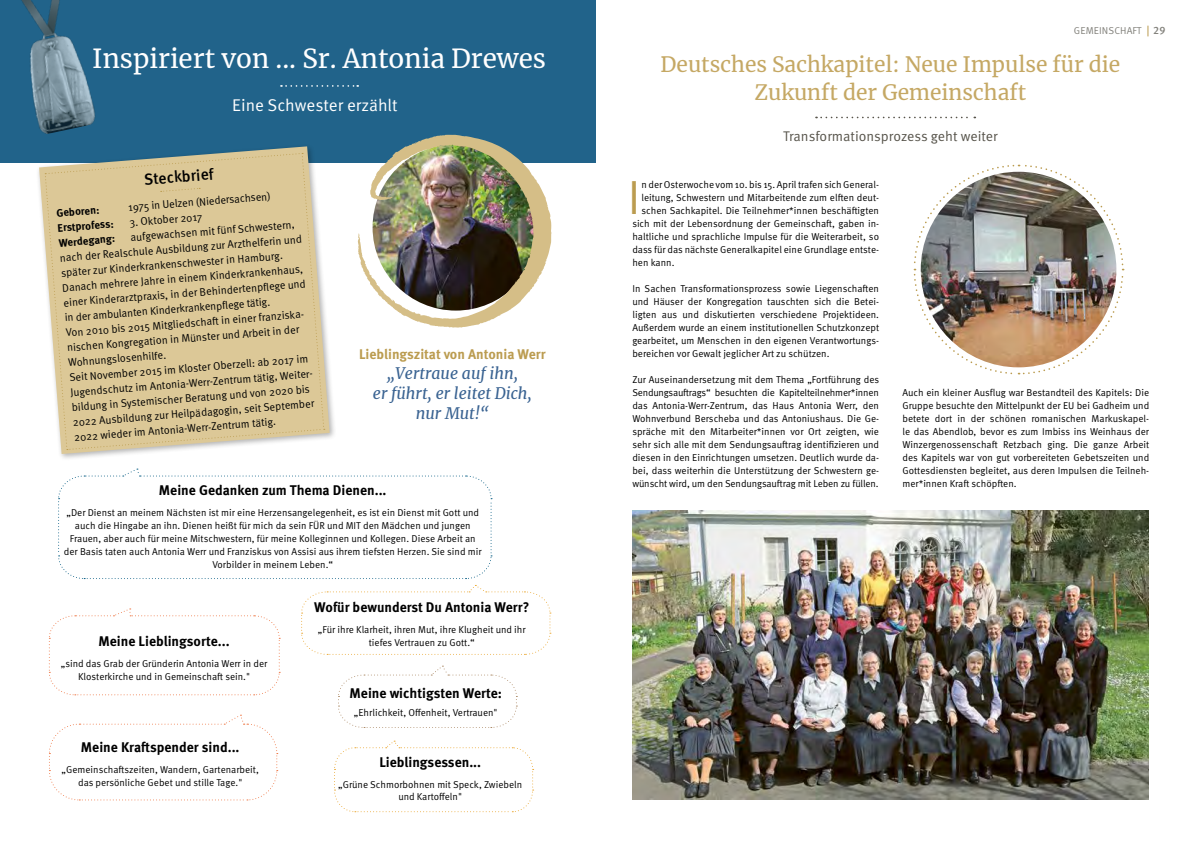
<style>
.page{position:relative;width:1191px;height:842px;background:#fff}
.page>*{position:absolute;margin:0;border:0;box-sizing:border-box;transform-origin:0 0}
.t1{font:47.9px "Meta OT Norm";color:#bb9c50}
.t2{font:26px "Merriweather";color:#fff}
.t3{font:21px/28px "Merriweather";color:#c5a864;text-align:center}
.t4{font:17px "Meta OT Norm";color:#fff}
.t5{font:italic 16px/20px "Merriweather";color:#3a6392;text-align:center}
.t6{font:500 16px "Meta OT";color:#000}
.t7{font:700 14px "Meta OT";color:#000}
.t8{font:14px "Meta OT Norm";color:#57544b}
.t9{font:700 14px "Meta OT";color:#bb9c50}
.t10{font:11px/14.9px "Meta OT Norm";color:#000}
.t11{font:700 11px "Meta OT";color:#000}
.t12{font:500 10.7px "Meta OT";color:#81807a}
.t13{font:10px/13px "Meta OT Norm";color:#000;text-align:center}
.t14{font:10px "Meta OT Norm";letter-spacing:.01em;color:#81807a}
</style>
<div class="page">
<div style="left:0;top:0;width:595px;height:162px;background:#21638a"></div>
<div style="left:36px;top:143px;width:301px;height:318px;background:#000;opacity:.3"></div>
<svg style="left:39px;top:146px;width:291px;height:308px"></svg>
<img style="left:358px;top:134px;width:193px;height:194px">
<svg style="left:281px;top:85px;width:77px;height:2px"></svg>
<img style="left:21px;top:0;width:74px;height:134px">
<img style="left:632px;top:510px;width:516px;height:289px">
<svg style="left:913px;top:164px;width:211px;height:211px"></svg>
<img style="left:920px;top:172px;width:196px;height:195px;border-radius:98px">
<svg style="left:48px;top:469px;width:503px;height:344px"></svg>
<svg style="left:44px;top:153px;width:281px;height:297px"></svg>
<svg style="left:816px;top:117px;width:159px;height:1px"></svg>
<h2 class="t2" style="left:92px;top:40px;width:455px">Inspiriert von ... Sr. Antonia Drewes</h2>
<h3 class="t4" style="left:232px;top:96px;width:167px">Eine Schwester erzählt</h3>
<h3 class="t6" style="left:143px;top:170px;width:71px;rotate:-4deg">Steckbrief</h3>
<p class="t10" style="left:128px;top:201px;width:144px;rotate:-5deg">1975 in Uelzen (Niedersachsen)</p>
<p class="t11" style="left:56px;top:206px;width:44px;rotate:-5deg">Geboren:</p>
<p class="t11" style="left:57px;top:221px;width:58px;rotate:-5deg">Erstprofess:</p>
<p class="t10" style="left:129px;top:215px;width:75px;rotate:-5deg">3. Oktober 2017</p>
<p class="t11" style="left:58px;top:236px;width:58px;rotate:-5deg">Werdegang:</p>
<p class="t10" style="left:57px;top:237px;width:245px;text-indent:73px;rotate:-5deg">aufgewachsen mit fünf Schwestern, nach der Realschule Ausbildung zur Arzthelferin und später zur Kinderkrankenschwester in Hamburg.<br>Danach mehrere Jahre in einem Kinderkrankenhaus, einer Kinderarztpraxis, in der Behindertenpflege und in der ambulanten Kinderkrankenpflege tätig.<br>Von 2010 bis 2015 Mitgliedschaft in einer franziska&shy;nischen Kongregation in Münster und Arbeit in der Wohnungslosenhilfe.</p>
<p class="t10" style="left:68px;top:371px;width:247px;rotate:-5deg">Seit November 2015 im Kloster Oberzell: ab 2017 im Jugendschutz im Antonia-Werr-Zentrum tätig, Weiter&shy;bildung in Systemischer Beratung und von 2020 bis 2022 Ausbildung zur Heilpädagogin, seit September 2022 wieder im Antonia-Werr-Zentrum tätig.</p>
<h3 class="t9" style="left:359px;top:345px;width:188px">Lieblingszitat von Antonia Werr</h3>
<h3 class="t5" style="left:373px;top:363px;width:160px">„Vertraue auf ihn,<br>er führt, er leitet Dich, nur Mut!“</h3>
<h3 class="t7" style="left:159px;top:481px;width:229px">Meine Gedanken zum Thema Dienen...</h3>
<p class="t13" style="left:64px;top:506px;width:419px">„Der Dienst an meinem Nächsten ist mir eine Herzensangelegenheit, es ist ein Dienst mit Gott und auch die Hingabe an ihn. Dienen heißt für mich da sein FÜR und MIT den Mädchen und jungen Frauen, aber auch für meine Mitschwestern, für meine Kolleginnen und Kollegen. Diese Arbeit an der Basis taten auch Antonia Werr und Franziskus von Assisi aus ihrem tiefsten Herzen. Sie sind mir Vorbilder in meinem Leben.“</p>
<h3 class="t7" style="left:314px;top:598px;width:216px">Wofür bewunderst Du Antonia Werr?</h3>
<p class="t13" style="left:318px;top:623px;width:209px">„Für ihre Klarheit, ihren Mut, ihre Klugheit und ihr tiefes Vertrauen zu Gott.“</p>
<h3 class="t7" style="left:98px;top:632px;width:133px">Meine Lieblingsorte...</h3>
<p class="t13" style="left:61px;top:657px;width:208px">„sind das Grab der Gründerin Antonia Werr in der<br>Klosterkirche und in Gemeinschaft sein."</p>
<h3 class="t7" style="left:81px;top:738px;width:160px">Meine Kraftspender sind...</h3>
<p class="t13" style="left:62px;top:763px;width:199px">„Gemeinschaftszeiten, Wandern, Gartenarbeit, das persönliche Gebet und stille Tage."</p>
<h3 class="t7" style="left:349px;top:684px;width:154px">Meine wichtigsten Werte:</h3>
<p class="t13" style="left:354px;top:706px;width:145px">„Ehrlichkeit, Offenheit, Vertrauen"</p>
<h3 class="t7" style="left:379px;top:753px;width:103px">Lieblingsessen...</h3>
<p class="t13" style="left:338px;top:779px;width:185px;line-height:12px">„Grüne Schmorbohnen mit Speck, Zwiebeln und Kartoffeln"</p>
<p class="t14" style="left:1074px;top:25px;width:69px">GEMEINSCHAFT</p>
<h3 class="t3" style="left:660px;top:50px;width:461px">Deutsches Sachkapitel: Neue Impulse für die<br>Zukunft der Gemeinschaft</h3>
<h3 class="t8" style="left:783px;top:128px;width:216px">Transformationsprozess geht weiter</h3>
<p class="t12" style="left:1153px;top:24px;width:14px">29</p>
<h1 class="t1" style="left:628px;top:170px;width:14px">I</h1>
<p class="t13" style="left:641px;top:178px;width:239px">n der Osterwoche vom 10. bis 15. April trafen sich General-</p>
<p class="t13" style="left:641px;top:191px;width:239px">leitung, Schwestern und Mitarbeitende zum elften deut-</p>
<p class="t13" style="left:641px;top:204px;width:239px">schen Sachkapitel. Die Teilnehmer*innen beschäftigten</p>
<p class="t13" style="left:632px;top:217px;width:248px">sich mit der Lebensordnung der Gemeinschaft, gaben in-</p>
<p class="t13" style="left:632px;top:230px;width:248px">haltliche und sprachliche Impulse für die Weiterarbeit, so</p>
<p class="t13" style="left:632px;top:243px;width:248px">dass für das nächste Generalkapitel eine Grundlage entste-</p>
<p class="t13" style="left:632px;top:256px;width:44px">hen kann.</p>
<p class="t13" style="left:632px;top:282px;width:248px;text-align:justify">In Sachen Transformationsprozess sowie Liegenschaften und Häuser der Kongregation tauschten sich die Betei&shy;ligten aus und diskutierten verschiedene Projektideen.<br>Außerdem wurde an einem institutionellen Schutzkonzept gearbeitet, um Menschen in den eigenen Verantwortungs&shy;bereichen vor Gewalt jeglicher Art zu schützen.</p>
<p class="t13" style="left:632px;top:373px;width:248px;text-align:justify">Zur Auseinandersetzung mit dem Thema „Fortführung des Sendungsauftrags“ besuchten die Kapitelteilnehmer*innen das Antonia-Werr-Zentrum, das Haus Antonia Werr, den Wohnverbund Berscheba und das Antoniushaus. Die Ge&shy;spräche mit den Mitarbeiter*innen vor Ort zeigten, wie sehr sich alle mit dem Sendungsauftrag identifizieren und diesen in den Einrichtungen umsetzen. Deutlich wurde da&shy;bei, dass weiterhin die Unterstützung der Schwestern ge&shy;wünscht wird, um den Sendungsauftrag mit Leben zu füllen.</p>
<p class="t13" style="left:902px;top:386px;width:248px;text-align:justify">Auch ein kleiner Ausflug war Bestandteil des Kapitels: Die Gruppe besuchte den Mittelpunkt der EU bei Gadheim und betete dort in der schönen romanischen Markuskapel&shy;le das Abendlob, bevor es zum Imbiss ins Weinhaus der Winzergenossenschaft Retzbach ging. Die ganze Arbeit des Kapitels war von gut vorbereiteten Gebetszeiten und Gottesdiensten begleitet, aus deren Impulsen die Teilneh&shy;mer*innen Kraft schöpften.</p>
</div>
